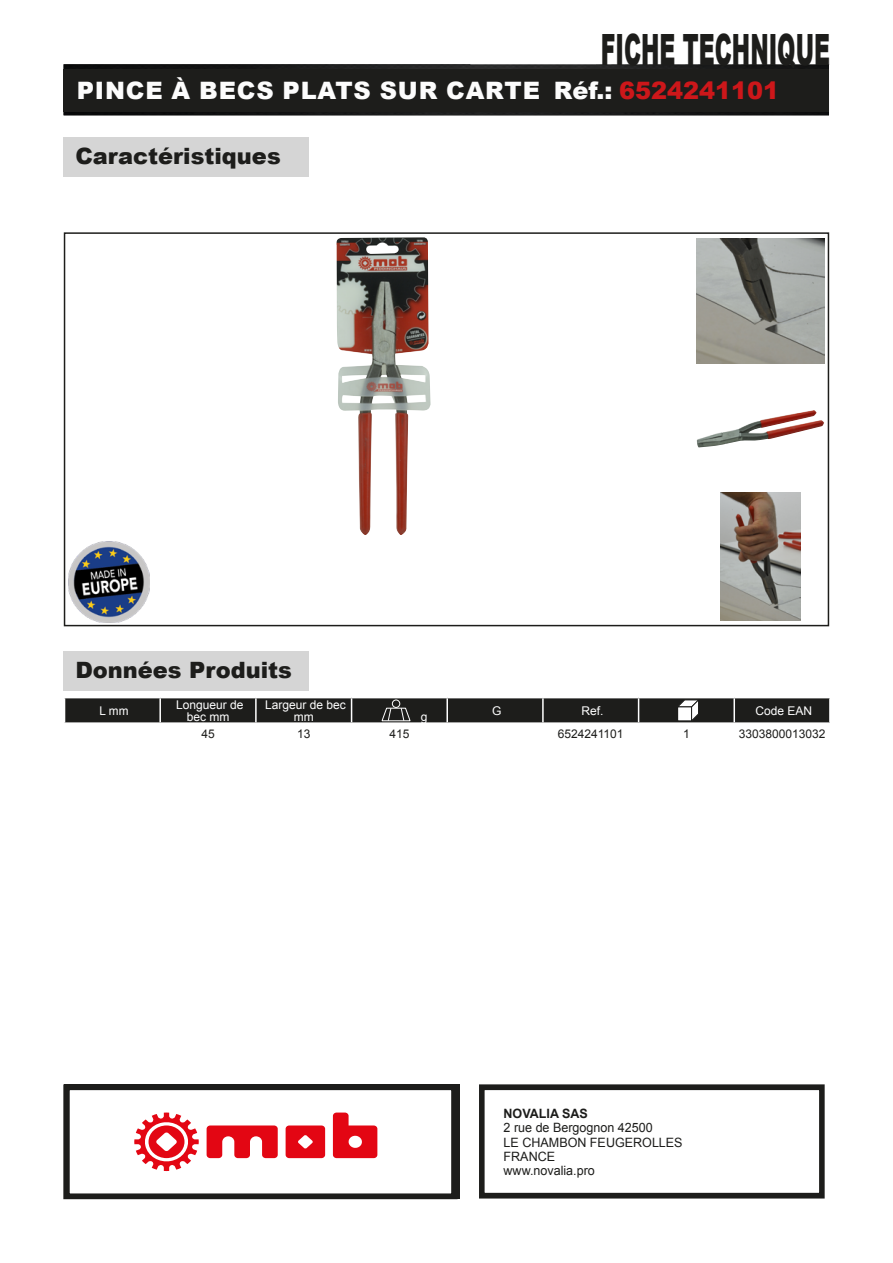
<style>
.page{position:relative;width:893px;height:1263px;background:#fff}
.page>*{position:absolute;margin:0;border:0;box-sizing:border-box;transform-origin:0 0}
.t1{font:900 43.2px "Arial";color:#1d1d1b;scale:.51 1}
.t2{font:900 24px "Arial";letter-spacing:.035em;color:#fcfcfc}
.t3{font:900 22.5px "Arial";color:#1d1d1b}
.t4{font:12.9px/14.2px "Arial";color:#1d1d1b}
.t5{font:700 12.9px "Arial";color:#1d1d1b}
.t6{font:12px/12px "Arial";color:#fff;text-align:center}
.t7{font:12px "Arial";color:#1d1d1b}
.s1{color:#cd171a}
</style>
<div class="page">
<img style="left:64px;top:64px;width:765px;height:51px">
<div style="left:64px;top:69px;width:765px;height:43px;background:#1d1d1b"></div>
<div style="left:479px;top:1084px;width:346px;height:114px;border:6px solid #1d1d1b"></div>
<div style="left:64px;top:137px;width:245px;height:40px;background:#d5d5d5"></div>
<div style="left:64px;top:232px;width:765px;height:394px;border:2px solid #1d1d1b"></div>
<div style="left:64px;top:651px;width:245px;height:40px;background:#d5d5d5"></div>
<svg style="left:64px;top:698px;width:766px;height:25px;background:#2e2e2c"></svg>
<img style="left:336px;top:237px;width:95px;height:298px">
<img style="left:697px;top:238px;width:127px;height:126px">
<img style="left:697px;top:410px;width:127px;height:37px">
<img style="left:720px;top:492px;width:81px;height:128px">
<img style="left:69px;top:541px;width:81px;height:81px">
<div style="left:64px;top:1084px;width:393px;height:115px;border:6px solid #1d1d1b"></div>
<svg style="left:207px;top:1125px;width:71px;height:33px"></svg>
<svg style="left:286px;top:1125px;width:39px;height:33px"></svg>
<svg style="left:134px;top:1112px;width:65px;height:59px"></svg>
<svg style="left:333px;top:1112px;width:44px;height:46px"></svg>
<h1 class="t1" style="left:601px;top:18px;width:451px">FICHE TECHNIQUE</h1>
<h2 class="t2" style="left:77px;top:73px;width:704px">PINCE À BECS PLATS SUR CARTE Réf.: <span class="s1">6524241101</span></h2>
<h3 class="t3" style="left:75px;top:140px;width:207px">Caractéristiques</h3>
<h3 class="t3" style="left:75px;top:654px;width:218px">Données Produits</h3>
<p class="t6" style="left:100px;top:704px;width:30px">L mm</p>
<p class="t6" style="left:176px;top:698px;width:69px">Longueur de bec mm</p>
<p class="t6" style="left:265px;top:698px;width:82px">Largeur de bec mm</p>
<p class="t6" style="left:421px;top:711px;width:8px">g</p>
<p class="t6" style="left:492px;top:704px;width:11px">G</p>
<p class="t6" style="left:581px;top:704px;width:24px">Ref.</p>
<p class="t6" style="left:755px;top:704px;width:58px">Code EAN</p>
<p class="t7" style="left:201px;top:725px;width:15px">45</p>
<p class="t7" style="left:297px;top:725px;width:15px">13</p>
<p class="t7" style="left:389px;top:725px;width:22px">415</p>
<p class="t7" style="left:558px;top:725px;width:67px">6524241101</p>
<p class="t7" style="left:683px;top:725px;width:8px">1</p>
<p class="t7" style="left:739px;top:725px;width:88px">3303800013032</p>
<p class="t5" style="left:504px;top:1105px;width:86px">NOVALIA SAS</p>
<p class="t4" style="left:504px;top:1121px;width:181px">2 rue de Bergognon 42500<br>LE CHAMBON FEUGEROLLES<br>FRANCE<br>www.novalia.pro</p>
</div>
